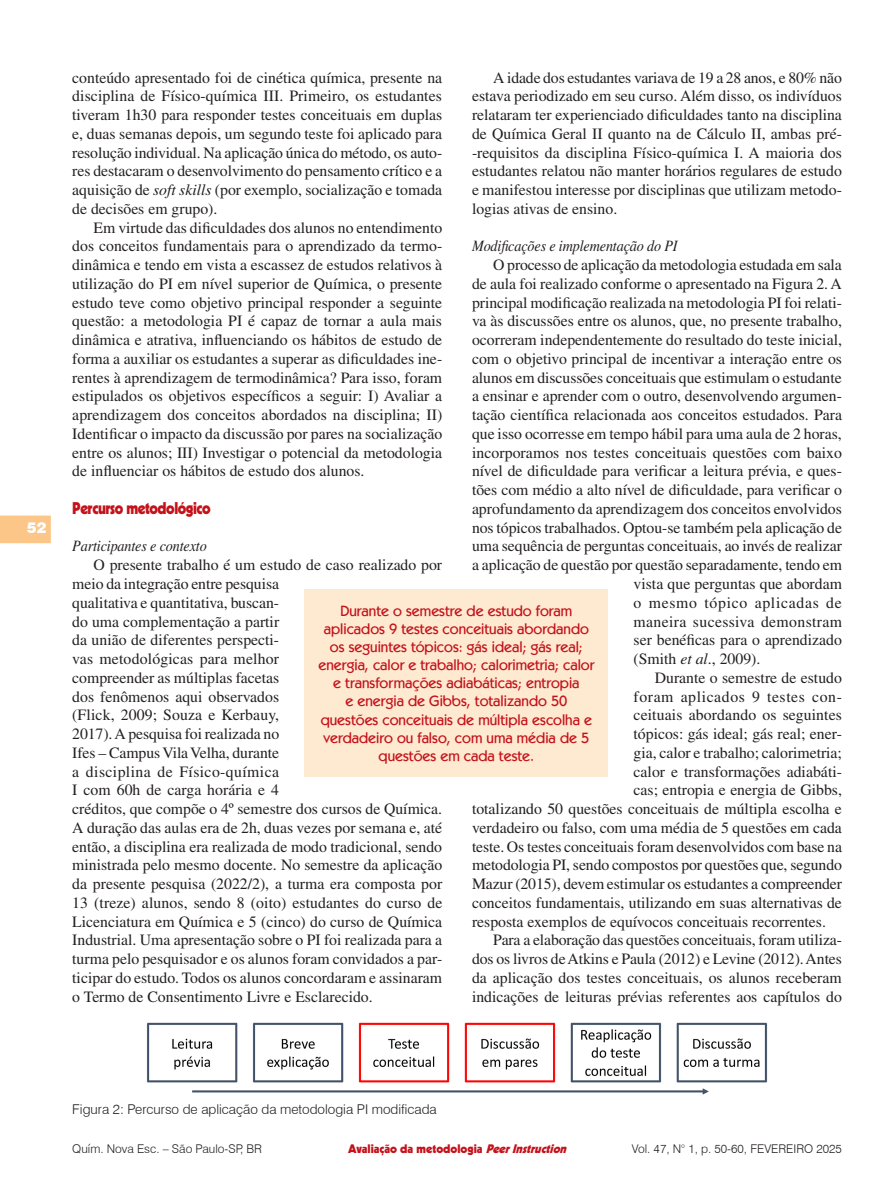
<style>
.page{position:relative;width:893px;height:1191px;background:#fff}
.page>*{position:absolute;margin:0;border:0;box-sizing:border-box;transform-origin:0 0}
.Seção{font:900 16.5px "Kabel LT Std";letter-spacing:-.03em;color:#c4121a;scale:.9 1}
.t1{font:15.75px/18.8px "Times LT Std";color:#231f20;text-align:justify}
.Sub_sub_seção{font:italic 15.75px "Times LT Std";letter-spacing:-.01em;color:#231f20;scale:.9 1}
.t2{font:15.75px "Times LT Std";letter-spacing:.02em;color:#231f20}
.t3{font:15.75px "Times LT Std";letter-spacing:.04em;color:#231f20}
.t4{font:15.75px "Times LT Std";letter-spacing:.045em;color:#231f20}
.Olho{font:500 15px/18px "Kabel IT Cby BT";color:#c4121a;text-align:center}
.t5{font:900 15px "Swiss 721 BT";color:#fff}
.Figura{font:300 13.5px "Swiss 721 BT";color:#231f20}
.t6{font:300 12px "Swiss 721 BT";color:#231f20}
.t7{font:900 12px "Kabel LT Std";color:#c4121a}
.s1{font-style:italic}
</style>
<div class="page">
<svg style="left:0;top:515px;width:51px;height:28px"></svg>
<img style="left:147px;top:1022px;width:621px;height:73px">
<div style="left:305px;top:589px;width:303px;height:187px;background:#fee9d1"></div>
<p class="t5" style="left:27px;top:518px;width:21px">52</p>
<p class="t1" style="left:72px;top:68px;width:371px">conteúdo apresentado foi de cinética química, presente na disciplina de Físico-química III. Primeiro, os estudantes tiveram 1h30 para responder testes conceituais em duplas e, duas semanas depois, um segundo teste foi aplicado para resolução individual. Na aplicação única do método, os auto&shy;res destacaram o desenvolvimento do pensamento crítico e a aquisição de <span class="s1">soft skills</span> (por exemplo, socialização e tomada de decisões em grupo).</p>
<p class="t1" style="left:72px;top:218px;width:371px;text-indent:21px">Em virtude das dificuldades dos alunos no entendimento dos conceitos fundamentais para o aprendizado da termo&shy;dinâmica e tendo em vista a escassez de estudos relativos à utilização do PI em nível superior de Química, o presente estudo teve como objetivo principal responder a seguinte questão: a metodologia PI é capaz de tornar a aula mais dinâmica e atrativa, influenciando os hábitos de estudo de forma a auxiliar os estudantes a superar as dificuldades ine&shy;rentes à aprendizagem de termodinâmica? Para isso, foram estipulados os objetivos específicos a seguir: I) Avaliar a aprendizagem dos conceitos abordados na disciplina; II)<br>Identificar o impacto da discussão por pares na socialização entre os alunos; III) Investigar o potencial da metodologia de influenciar os hábitos de estudo dos alunos.</p>
<p class="Seção" style="left:72px;top:497px;width:155px">Percurso metodológico</p>
<p class="Sub_sub_seção" style="left:72px;top:537px;width:151px">Participantes e contexto</p>
<p class="t1" style="left:72px;top:555px;width:372px;text-align:left;text-indent:21px">O presente trabalho é um estudo de caso realizado por meio da integração entre pesquisa<br>qualitativa e quantitativa, buscan-<br>do uma complementação a partir<br>da união de diferentes perspecti-<br>vas metodológicas para melhor<br>compreender as múltiplas facetas<br>dos fenômenos aqui observados<br>(Flick, 2009; Souza e Kerbauy,<br>2017). A pesquisa foi realizada no<br>Ifes – Campus Vila Velha, durante<br>a disciplina de Físico-química<br>I com 60h de carga horária e 4<br>créditos, que compõe o 4º semestre dos cursos de Química.<br>A duração das aulas era de 2h, duas vezes por semana e, até então, a disciplina era realizada de modo tradicional, sendo ministrada pelo mesmo docente. No semestre da aplicação da presente pesquisa (2022/2), a turma era composta por 13 (treze) alunos, sendo 8 (oito) estudantes do curso de Licenciatura em Química e 5 (cinco) do curso de Química Industrial. Uma apresentação sobre o PI foi realizada para a turma pelo pesquisador e os alunos foram convidados a par&shy;ticipar do estudo. Todos os alunos concordaram e assinaram o Termo de Consentimento Livre e Esclarecido.</p>
<p class="t1" style="left:472px;top:68px;width:371px;text-indent:21px">A idade dos estudantes variava de 19 a 28 anos, e 80% não estava periodizado em seu curso. Além disso, os indivíduos relataram ter experienciado dificuldades tanto na disciplina de Química Geral II quanto na de Cálculo II, ambas pré--requisitos da disciplina Físico-química I. A maioria dos estudantes relatou não manter horários regulares de estudo e manifestou interesse por disciplinas que utilizam metodo&shy;logias ativas de ensino.</p>
<p class="Sub_sub_seção" style="left:472px;top:237px;width:230px">Modificações e implementação do PI</p>
<p class="t1" style="left:493px;top:255px;width:350px">O processo de aplicação da metodologia estudada em sala</p>
<p class="t1" style="left:472px;top:274px;width:371px">de aula foi realizado conforme o apresentado na Figura 2. A</p>
<p class="t1" style="left:472px;top:293px;width:371px">principal modificação realizada na metodologia PI foi relati-</p>
<p class="t1" style="left:472px;top:312px;width:371px">va às discussões entre os alunos, que, no presente trabalho,</p>
<p class="t1" style="left:472px;top:330px;width:371px">ocorreram independentemente do resultado do teste inicial,</p>
<p class="t1" style="left:472px;top:349px;width:371px">com o objetivo principal de incentivar a interação entre os</p>
<p class="t1" style="left:472px;top:368px;width:371px">alunos em discussões conceituais que estimulam o estudante</p>
<p class="t1" style="left:472px;top:387px;width:371px">a ensinar e aprender com o outro, desenvolvendo argumen-</p>
<p class="t1" style="left:472px;top:405px;width:371px">tação científica relacionada aos conceitos estudados. Para</p>
<p class="t1" style="left:472px;top:424px;width:371px">que isso ocorresse em tempo hábil para uma aula de 2 horas,</p>
<p class="t1" style="left:472px;top:443px;width:372px">incorporamos nos testes conceituais questões com baixo</p>
<p class="t1" style="left:472px;top:462px;width:371px">nível de dificuldade para verificar a leitura prévia, e ques-</p>
<p class="t1" style="left:472px;top:480px;width:371px">tões com médio a alto nível de dificuldade, para verificar o</p>
<p class="t1" style="left:472px;top:499px;width:371px">aprofundamento da aprendizagem dos conceitos envolvidos</p>
<p class="t1" style="left:472px;top:518px;width:371px">nos tópicos trabalhados. Optou-se também pela aplicação de</p>
<p class="t1" style="left:472px;top:537px;width:371px">uma sequência de perguntas conceituais, ao invés de realizar</p>
<p class="t1" style="left:472px;top:555px;width:372px">a aplicação de questão por questão separadamente, tendo em</p>
<p class="t1" style="left:634px;top:574px;width:210px">vista que perguntas que abordam</p>
<p class="t4" style="left:634px;top:593px;width:210px">o mesmo tópico aplicadas de</p>
<p class="t2" style="left:634px;top:612px;width:210px">maneira sucessiva demonstram</p>
<p class="t1" style="left:634px;top:630px;width:210px">ser benéficas para o aprendizado</p>
<p class="t1" style="left:634px;top:649px;width:128px">(Smith <span class="s1">et al</span>., 2009).</p>
<p class="t1" style="left:655px;top:668px;width:189px">Durante o semestre de estudo</p>
<p class="t3" style="left:634px;top:687px;width:210px">foram aplicados 9 testes con-</p>
<p class="t1" style="left:634px;top:705px;width:210px">ceituais abordando os seguintes</p>
<p class="t1" style="left:634px;top:724px;width:210px">tópicos: gás ideal; gás real; ener-</p>
<p class="t1" style="left:634px;top:743px;width:210px">gia, calor e trabalho; calorimetria;</p>
<p class="t1" style="left:634px;top:762px;width:210px">calor e transformações adiabáti-</p>
<p class="t1" style="left:634px;top:780px;width:210px">cas; entropia e energia de Gibbs,</p>
<p class="t1" style="left:472px;top:799px;width:371px">totalizando 50 questões conceituais de múltipla escolha e</p>
<p class="t1" style="left:472px;top:818px;width:371px">verdadeiro ou falso, com uma média de 5 questões em cada</p>
<p class="t1" style="left:472px;top:837px;width:371px">teste. Os testes conceituais foram desenvolvidos com base na</p>
<p class="t1" style="left:472px;top:855px;width:371px">metodologia PI, sendo compostos por questões que, segundo</p>
<p class="t1" style="left:472px;top:874px;width:372px">Mazur (2015), devem estimular os estudantes a compreender</p>
<p class="t1" style="left:472px;top:893px;width:371px">conceitos fundamentais, utilizando em suas alternativas de</p>
<p class="t1" style="left:472px;top:912px;width:355px">resposta exemplos de equívocos conceituais recorrentes.</p>
<p class="t1" style="left:472px;top:930px;width:371px;text-indent:21px">Para a elaboração das questões conceituais, foram utiliza&shy;dos os livros de Atkins e Paula (2012) e Levine (2012). Antes da aplicação dos testes conceituais, os alunos receberam indicações de leituras prévias referentes aos capítulos do</p>
<p class="Olho" style="left:318px;top:602px;width:278px">Durante o semestre de estudo foram aplicados 9 testes conceituais abordando os seguintes tópicos: gás ideal; gás real; energia, calor e trabalho; calorimetria; calor e transformações adiabáticas; entropia<br>e energia de Gibbs, totalizando 50 questões conceituais de múltipla escolha e verdadeiro ou falso, com uma média de 5 questões em cada teste.</p>
<p class="Figura" style="left:72px;top:1101px;width:366px">Figura 2: Percurso de aplicação da metodologia PI modificada</p>
<p class="t6" style="left:72px;top:1141px;width:191px">Quím. Nova Esc. – São Paulo-SP, BR</p>
<p class="t6" style="left:632px;top:1141px;width:212px">Vol. 47, N° 1, p. 50-60, FEVEREIRO 2025</p>
<p class="t7" style="left:348px;top:1141px;width:223px">Avaliação da metodologia <span class="s1">PeerInstruction</span></p>
</div>
